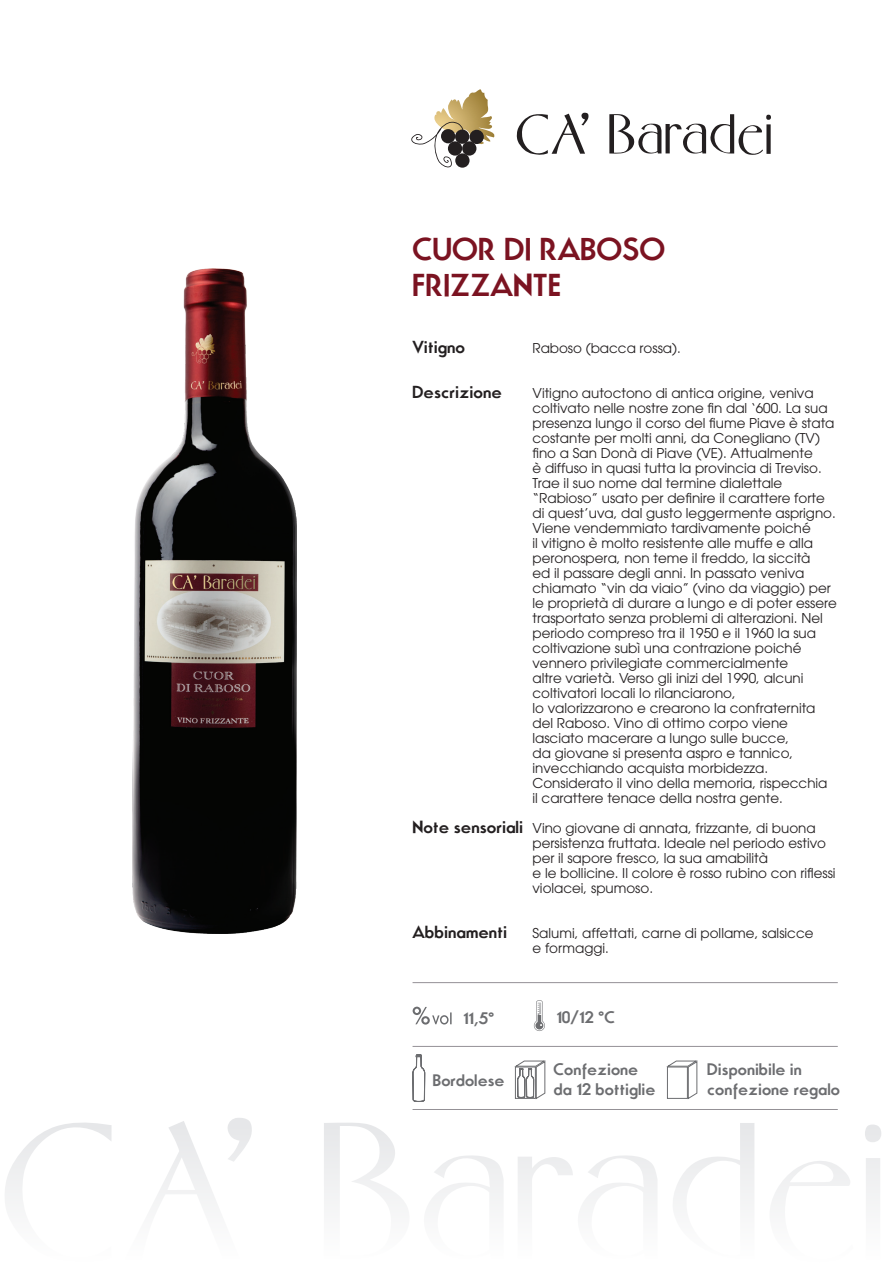
<style>
.page{position:relative;width:893px;height:1263px;background:#fff}
.page>*{position:absolute;margin:0;border:0;box-sizing:border-box;transform-origin:0 0}
.t1{font:700 30px/36px "Movement";color:#7b1321}
.t2{font:700 16.5px "Movement";color:#231f20}
.t3{font:700 15.9px/19.8px "Movement";color:#6c6d70}
.t4{font:13.5px/15px "Avant Garde";color:#231f20}
.s1{font-family:"Movement";font-weight:700;font-size:16.5px}
</style>
<div class="page">
<svg style="left:5px;top:1122px;width:107px;height:85px"></svg>
<svg style="left:152px;top:1118px;width:100px;height:89px"></svg>
<svg style="left:324px;top:1123px;width:83px;height:84px"></svg>
<svg style="left:518px;top:1155px;width:139px;height:52px"></svg>
<svg style="left:673px;top:1123px;width:81px;height:84px"></svg>
<svg style="left:771px;top:1161px;width:79px;height:46px"></svg>
<svg style="left:865px;top:1124px;width:16px;height:83px"></svg>
<svg style="left:428px;top:1155px;width:75px;height:52px"></svg>
<svg style="left:411px;top:89px;width:84px;height:79px"></svg>
<svg style="left:517px;top:113px;width:72px;height:42px"></svg>
<svg style="left:609px;top:114px;width:162px;height:41px"></svg>
<hr style="left:413px;top:982px;width:425px;height:1px;background:#949196">
<hr style="left:413px;top:1046px;width:425px;height:1px;background:#949196">
<hr style="left:413px;top:1109px;width:425px;height:1px;background:#949196">
<svg style="left:534px;top:1000px;width:11px;height:31px"></svg>
<svg style="left:413px;top:1007px;width:39px;height:17px"></svg>
<img style="left:133px;top:269px;width:164px;height:664px">
<svg style="left:412px;top:1054px;width:13px;height:48px"></svg>
<svg style="left:514px;top:1060px;width:32px;height:39px"></svg>
<svg style="left:666px;top:1060px;width:32px;height:39px"></svg>
<h1 class="t1" style="left:413px;top:231px;width:254px">CUOR DI RABOSO<br>FRIZZANTE</h1>
<p class="t2" style="left:412px;top:337px;width:54px">Vitigno</p>
<p class="t4" style="left:532px;top:341px;width:150px">Raboso (bacca rossa).</p>
<p class="t2" style="left:412px;top:382px;width:91px">Descrizione</p>
<p class="t4" style="left:532px;top:386px;width:306px">Vitigno autoctono di antica origine, veniva coltivato nelle nostre zone fin dal ‘600. La sua presenza lungo il corso del fiume Piave è stata costante per molti anni, da Conegliano (TV) fino a San Donà di Piave (VE). Attualmente<br>è diffuso in quasi tutta la provincia di Treviso.<br>Trae il suo nome dal termine dialettale “Rabioso” usato per definire il carattere forte di quest’uva, dal gusto leggermente asprigno.<br>Viene vendemmiato tardivamente poiché<br>il vitigno è molto resistente alle muffe e alla peronospera, non teme il freddo, la siccità<br>ed il passare degli anni. In passato veniva chiamato “vin da viaio” (vino da viaggio) per le proprietà di durare a lungo e di poter essere trasportato senza problemi di alterazioni. Nel periodo compreso tra il 1950 e il 1960 la sua coltivazione subì una contrazione poiché vennero privilegiate commercialmente<br>altre varietà. Verso gli inizi del 1990, alcuni coltivatori locali lo rilanciarono,<br>lo valorizzarono e crearono la confraternita del Raboso. Vino di ottimo corpo viene lasciato macerare a lungo sulle bucce,<br>da giovane si presenta aspro e tannico, invecchiando acquista morbidezza.<br>Considerato il vino della memoria, rispecchia<br>il carattere tenace della nostra gente.</p>
<p class="t4" style="left:532px;top:821px;width:305px;text-indent:-120px"><span class="s1">Note sensoriali</span> Vino giovane di annata, frizzante, di buona persistenza fruttata. Ideale nel periodo estivo per il sapore fresco, la sua amabilità<br>e le bollicine. Il colore è rosso rubino con riflessi violacei, spumoso.</p>
<p class="t2" style="left:412px;top:922px;width:96px">Abbinamenti</p>
<p class="t4" style="left:532px;top:926px;width:283px">Salumi, affettati, carne di pollame, salsicce e formaggi.</p>
<p class="t3" style="left:463px;top:1008px;width:33px">11,5°</p>
<p class="t3" style="left:556px;top:1007px;width:60px">10/12 °C</p>
<p class="t3" style="left:433px;top:1070px;width:73px">Bordolese</p>
<p class="t3" style="left:554px;top:1059px;width:103px">Confezione da 12 bottiglie</p>
<p class="t3" style="left:707px;top:1059px;width:134px">Disponibile in confezione regalo</p>
</div>
